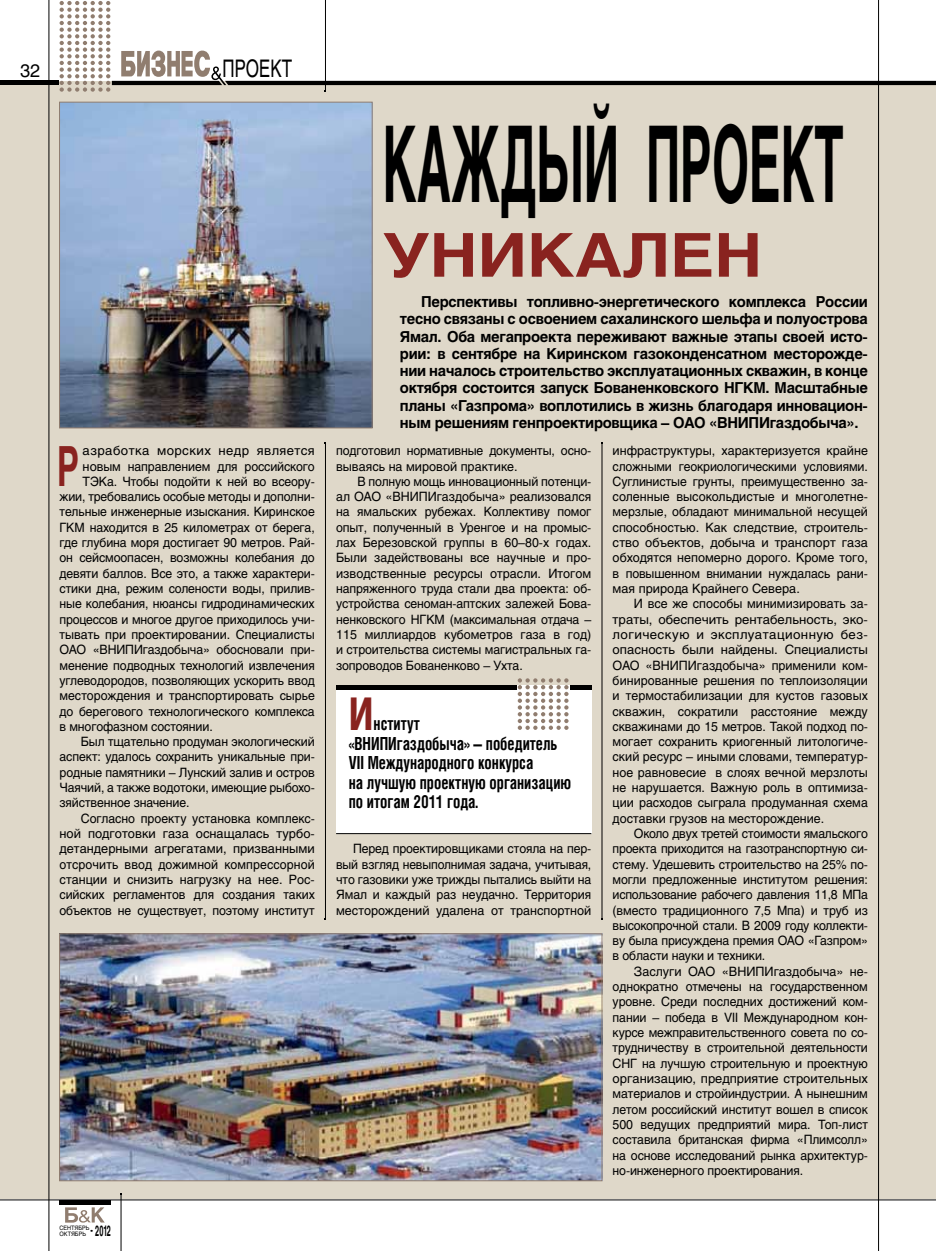
<style>
.page{position:relative;width:936px;height:1251px;background:#fff}
.page>*{position:absolute;margin:0;border:0;box-sizing:border-box;transform-origin:0 0}
.t1{font:700 105px "Helios";color:#000;scale:.45 1}
.t2{font:700 60px "Helios";color:#89231f;scale:1.1 1}
.t3{font:700 54.9px "Helios";color:#89231f;scale:.6 1}
.t4{font:700 45px "Helios Cond";color:#89231f}
.t5{font:24px "Helios";color:#000;scale:.7 1}
.t6{font:700 18px/19.5px "Helios Cond";color:#000;scale:.85 1}
.t7{font:18px "Helios";color:#000}
.t8{font:700 15px/17.2px "Helios";letter-spacing:-.02em;color:#000;text-align:justify}
.t9{font:700 14.7px "Helios";color:#000;scale:.49 1}
.t10{font:12.75px/15.3px "Helios";letter-spacing:-.01em;color:#000;text-align:justify;scale:.96 1}
.t11{font:12.75px/15.3px "Helios";letter-spacing:-.01em;color:#000;text-align:justify}
.t12{font:12.75px "Helios";letter-spacing:.01em;color:#000;scale:.96 1}
.t13{font:12.75px "Helios";letter-spacing:.03em;color:#000}
.t14{font:6px/6px "Helios";color:#000;scale:.92 1}
.s1{font-family:"Helios"}
</style>
<div class="page">
<div style="left:0;top:81px;width:935px;height:1118px;background:#dfd8c9"></div>
<hr style="left:59px;top:1199px;width:51px;height:4px;background:#000">
<hr style="left:49px;top:0;width:1px;height:1250px;background:#000">
<hr style="left:0;top:81px;width:58px;height:4px;background:#000">
<hr style="left:121px;top:1193px;width:1px;height:57px;background:#000">
<svg style="left:65px;top:1207px;width:40px;height:15px"></svg>
<hr style="left:325px;top:0;width:1px;height:91px;background:#000">
<svg style="left:60px;top:1px;width:875px;height:91px"></svg>
<hr style="left:0;top:1199px;width:935px;height:1px;background:#000">
<hr style="left:878px;top:0;width:1px;height:1250px;background:#000">
<hr style="left:325px;top:443px;width:1px;height:475px;background:#000">
<hr style="left:601px;top:443px;width:1px;height:475px;background:#000">
<div style="left:336px;top:685px;width:255px;height:148px;background:#fff"></div>
<div style="left:336px;top:684px;width:180px;height:5px;background:#000"></div>
<hr style="left:570px;top:685px;width:21px;height:4px;background:#000">
<svg style="left:517px;top:678px;width:51px;height:51px"></svg>
<hr style="left:336px;top:833px;width:255px;height:1px;background:#000">
<img style="left:61px;top:104px;width:309px;height:322px">
<div style="left:59px;top:102px;width:313px;height:326px;border:1px solid #907d6f"></div>
<img style="left:61px;top:935px;width:539px;height:243px">
<div style="left:59px;top:933px;width:543px;height:247px;border:1px solid #907d6f"></div>
<hr style="left:935px;top:1199px;width:1px;height:51px;background:#dfd8c9">
<h3 class="t7" style="left:20px;top:59px;width:22px">32</h3>
<h3 class="t5" style="left:223px;top:54px;width:35px">проект</h3>
<h3 class="t3" style="left:57px;top:434px;width:38px">Р</h3>
<p class="t13" style="left:83px;top:443px;width:234px">азработка морских недр является</p>
<p class="t11" style="left:83px;top:458px;width:234px">новым направлением для российского</p>
<p class="t10" style="left:83px;top:473px;width:243px">ТЭКа. Чтобы подойти к ней во всеору-</p>
<p class="t10" style="left:60px;top:489px;width:267px">жии, требовались особые методы и дополни-</p>
<p class="t10" style="left:60px;top:504px;width:267px">тельные инженерные изыскания. Киринское</p>
<p class="t10" style="left:60px;top:519px;width:267px">ГКМ находится в 25 километрах от берега,</p>
<p class="t10" style="left:60px;top:534px;width:267px">где глубина моря достигает 90 метров. Рай-</p>
<p class="t10" style="left:60px;top:550px;width:267px">он сейсмоопасен, возможны колебания до</p>
<p class="t10" style="left:60px;top:565px;width:267px">девяти баллов. Все это, а также характери-</p>
<p class="t10" style="left:60px;top:580px;width:267px">стики дна, режим солености воды, прилив-</p>
<p class="t10" style="left:60px;top:596px;width:267px">ные колебания, нюансы гидродинамических</p>
<p class="t10" style="left:60px;top:611px;width:267px">процессов и многое другое приходилось учи-</p>
<p class="t11" style="left:60px;top:626px;width:257px">тывать при проектировании. Специалисты</p>
<p class="t10" style="left:60px;top:642px;width:267px">ОАО «ВНИПИгаздобыча» обосновали при-</p>
<p class="t10" style="left:60px;top:657px;width:267px">менение подводных технологий извлечения</p>
<p class="t10" style="left:60px;top:672px;width:267px">углеводородов, позволяющих ускорить ввод</p>
<p class="t10" style="left:60px;top:687px;width:267px">месторождения и транспортировать сырье</p>
<p class="t10" style="left:60px;top:703px;width:267px">до берегового технологического комплекса</p>
<p class="t10" style="left:60px;top:718px;width:161px">в многофазном состоянии.</p>
<p class="t10" style="left:81px;top:733px;width:245px">Был тщательно продуман экологический</p>
<p class="t10" style="left:60px;top:749px;width:267px">аспект: удалось сохранить уникальные при-</p>
<p class="t10" style="left:60px;top:764px;width:267px">родные памятники – Лунский залив и остров</p>
<p class="t10" style="left:60px;top:779px;width:267px">Чаячий, а также водотоки, имеющие рыбохо-</p>
<p class="t10" style="left:60px;top:795px;width:137px">зяйственное значение.</p>
<p class="t10" style="left:81px;top:810px;width:245px">Согласно проекту установка комплекс-</p>
<p class="t11" style="left:60px;top:825px;width:257px">ной подготовки газа оснащалась турбо-</p>
<p class="t11" style="left:60px;top:840px;width:257px">детандерными агрегатами, призванными</p>
<p class="t12" style="left:60px;top:856px;width:267px">отсрочить ввод дожимной компрессорной</p>
<p class="t11" style="left:60px;top:871px;width:257px">станции и снизить нагрузку на нее. Рос-</p>
<p class="t10" style="left:60px;top:886px;width:267px">сийских регламентов для создания таких</p>
<p class="t10" style="left:60px;top:902px;width:267px">объектов не существует, поэтому институт</p>
<p class="t14" style="left:60px;top:1224px;width:34px">СЕНТЯБРЬ<br>ОКТЯБРЬ</p>
<p class="t9" style="left:90px;top:1222px;width:43px"><sup>•</sup> 2012</p>
<h1 class="t1" style="left:383px;top:103px;width:1012px">Каждый проект</h1>
<h2 class="t2" style="left:383px;top:220px;width:346px">уникален</h2>
<p class="t8" style="left:400px;top:293px;width:469px;text-indent:21px">Перспективы топливно-энергетического комплекса России тесно связаны с освоением сахалинского шельфа и полуострова Ямал. Оба мегапроекта переживают важные этапы своей исто&shy;рии: в сентябре на Киринском газоконденсатном месторожде&shy;нии началось строительство эксплуатационных скважин, в конце октября состоится запуск Бованенковского НГКМ. Масштабные планы «Газпрома» воплотились в жизнь благодаря инновацион&shy;ным решениям генпроектировщика – ОАО</p>
<p class="t8" style="left:709px;top:414px;width:30px">«ВНИПИ</p>
<p class="t8" style="left:769px;top:414px;width:90px">газдобыча».</p>
<p class="t10" style="left:336px;top:443px;width:267px">подготовил нормативные документы, осно&shy;вываясь на мировой практике.</p>
<p class="t10" style="left:336px;top:473px;width:267px;text-indent:21px">В полную мощь инновационный потенци&shy;ал ОАО «ВНИПИгаздобыча» реализовался на ямальских рубежах. Коллективу помог опыт, полученный в Уренгое и на промыс&shy;лах Березовской группы в 60–80-х годах.<br>Были задействованы все научные и про&shy;изводственные ресурсы отрасли. Итогом напряженного труда стали два проекта: об&shy;устройства сеноман-аптских залежей Бова&shy;ненковского НГКМ (максимальная отдача – 115 миллиардов кубометров газа в год) и строительства системы магистральных га&shy;зопроводов Бованенково – Ухта.</p>
<h3 class="t4" style="left:349px;top:686px;width:26px">И</h3>
<h3 class="t6" style="left:349px;top:713px;width:263px;text-indent:25px">нститут<br>«ВНИПИгаздобыча» <span class="s1">–</span> победитель<br>VII Международного конкурса<br>на лучшую проектную организацию по итогам 2011 года.</h3>
<p class="t10" style="left:336px;top:840px;width:267px;text-indent:17px">Перед проектировщиками стояла на пер&shy;вый взгляд невыполнимая задача, учитывая, что газовики уже трижды пытались выйти на Ямал и каждый раз неудачно. Территория месторождений удалена от транспортной</p>
<p class="t11" style="left:612px;top:443px;width:257px">инфраструктуры, характеризуется крайне сложными геокриологическими условиями.<br>Суглинистые грунты, преимущественно за&shy;соленные высокольдистые и многолетне&shy;мерзлые, обладают минимальной несущей способностью. Как следствие, строитель&shy;ство объектов, добыча и транспорт газа обходятся непомерно дорого. Кроме того, в повышенном внимании нуждалась рани&shy;мая природа Крайнего Севера.</p>
<p class="t11" style="left:612px;top:596px;width:257px;text-indent:21px">И все же способы минимизировать за&shy;траты, обеспечить рентабельность, эко&shy;логическую и эксплуатационную без&shy;опасность были найдены. Специалисты ОАО «ВНИПИгаздобыча» применили ком&shy;бинированные решения по теплоизоляции и термостабилизации для кустов газовых скважин, сократили расстояние между скважинами до 15 метров. Такой подход по&shy;могает сохранить криогенный литологиче&shy;ский ресурс – иными словами, температур&shy;ное равновесие в слоях вечной мерзлоты не нарушается. Важную роль в оптимиза&shy;ции расходов сыграла продуманная схема доставки грузов на месторождение.</p>
<p class="t10" style="left:612px;top:825px;width:267px;text-indent:21px">Около двух третей стоимости ямальского проекта приходится на газотранспортную си&shy;стему. Удешевить строительство на 25% по&shy;могли предложенные институтом решения: использование рабочего давления 11,8 МПа (вместо традиционного 7,5 Мпа) и труб из высокопрочной стали. В 2009 году коллекти&shy;ву была присуждена премия ОАО «Газпром» в области науки и техники.</p>
<p class="t11" style="left:612px;top:963px;width:257px;text-indent:21px">Заслуги ОАО «ВНИПИгаздобыча» не&shy;однократно отмечены на государственном уровне. Среди последних достижений ком&shy;пании – победа в VII Международном кон&shy;курсе межправительственного совета по со&shy;трудничеству в строительной деятельности СНГ на лучшую строительную и проектную организацию, предприятие строительных материалов и стройиндустрии. А нынешним летом российский институт вошел в список 500 ведущих предприятий мира. Топ-лист составила британская фирма «Плимсолл» на основе исследований рынка архитектур&shy;но-инженерного проектирования.</p>
</div>
